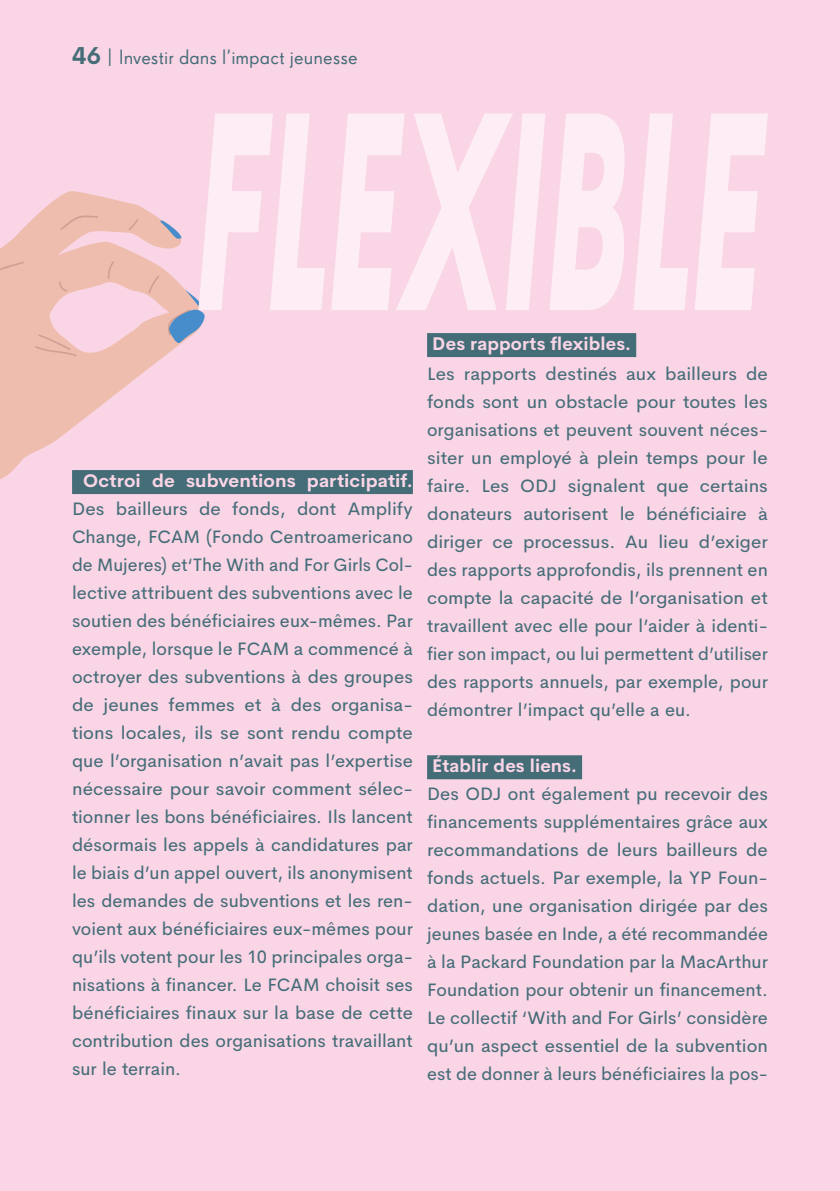
<style>
.page{position:relative;width:840px;height:1191px;background:#fff}
.page>*{position:absolute;margin:0;border:0;box-sizing:border-box;transform-origin:0 0}
.t1{font:20px "Super Grotesk Pro";color:#456d78}
.t2{font:18px/28px "Cerebri Sans";color:#456d78;text-align:justify}
.t3{font:700 18px "Cerebri Sans";letter-spacing:.005em;color:#fad5e6}
.s1{font-family:"Cerebri Sans";font-weight:700;font-size:24px}
</style>
<div class="page">
<div style="left:0;top:0;width:839px;height:1191px;background:#fad5e6"></div>
<div style="left:72px;top:470px;width:340px;height:24px;background:#456d78"></div>
<div style="left:427px;top:333px;width:209px;height:24px;background:#456d78"></div>
<div style="left:427px;top:755px;width:154px;height:24px;background:#456d78"></div>
<svg style="left:0;top:191px;width:184px;height:303px;fill:#efbdad"></svg>
<div style="left:0;top:261px;width:24px;height:70px;background:#efbdad"></div>
<svg style="left:60px;top:214px;width:38px;height:16px"></svg>
<svg style="left:128px;top:219px;width:10px;height:11px"></svg>
<svg style="left:148px;top:275px;width:11px;height:19px"></svg>
<svg style="left:107px;top:261px;width:7px;height:18px"></svg>
<svg style="left:58px;top:281px;width:10px;height:10px"></svg>
<svg style="left:35px;top:334px;width:42px;height:23px"></svg>
<svg style="left:167px;top:289px;width:38px;height:54px"></svg>
<svg style="left:160px;top:219px;width:21px;height:20px"></svg>
<svg style="left:198px;top:113px;width:569px;height:197px;fill:#fdedf4"></svg>
<p class="t1" style="left:72px;top:46px;width:287px"><span class="s1">46</span> | Investir dans l’impact jeunesse</p>
<p class="t3" style="left:83px;top:466px;width:331px">Octroi de subventions participatif.</p>
<p class="t2" style="left:72px;top:493px;width:342px">Des bailleurs de fonds, dont Amplify Change, FCAM (Fondo Centroamericano de Mujeres) et‘The With and For Girls Col&shy;lective attribuent des subventions avec le soutien des bénéficiaires eux-mêmes. Par exemple, lorsque le FCAM a commencé à octroyer des subventions à des groupes de jeunes femmes et à des organisa&shy;tions locales, ils se sont rendu compte que l’organisation n’avait pas l’expertise nécessaire pour savoir comment sélec&shy;tionner les bons bénéficiaires. Ils lancent désormais les appels à candidatures par le biais d’un appel ouvert, ils anonymisent les demandes de subventions et les ren&shy;voient aux bénéficiaires eux-mêmes pour qu’ils votent pour les 10 principales orga&shy;nisations à financer. Le FCAM choisit ses bénéficiaires finaux sur la base de cette contribution des organisations travaillant sur le terrain.</p>
<p class="t3" style="left:432px;top:329px;width:200px">Des rapports flexibles.</p>
<p class="t2" style="left:427px;top:358px;width:342px">Les rapports destinés aux bailleurs de fonds sont un obstacle pour toutes les organisations et peuvent souvent néces&shy;siter un employé à plein temps pour le faire. Les ODJ signalent que certains donateurs autorisent le bénéficiaire à diriger ce processus. Au lieu d’exiger des rapports approfondis, ils prennent en compte la capacité de l’organisation et travaillent avec elle pour l’aider à identi&shy;fier son impact, ou lui permettent d’utiliser des rapports annuels, par exemple, pour démontrer l’impact qu’elle a eu.</p>
<p class="t3" style="left:432px;top:751px;width:146px">Établir des liens.</p>
<p class="t2" style="left:427px;top:778px;width:342px">Des ODJ ont également pu recevoir des financements supplémentaires grâce aux recommandations de leurs bailleurs de fonds actuels. Par exemple, la YP Foun&shy;dation, une organisation dirigée par des jeunes basée en Inde, a été recommandée à la Packard Foundation par la MacArthur Foundation pour obtenir un financement.<br>Le collectif ‘With and For Girls’ considère qu’un aspect essentiel de la subvention est de donner à leurs bénéficiaires la pos-</p>
</div>
